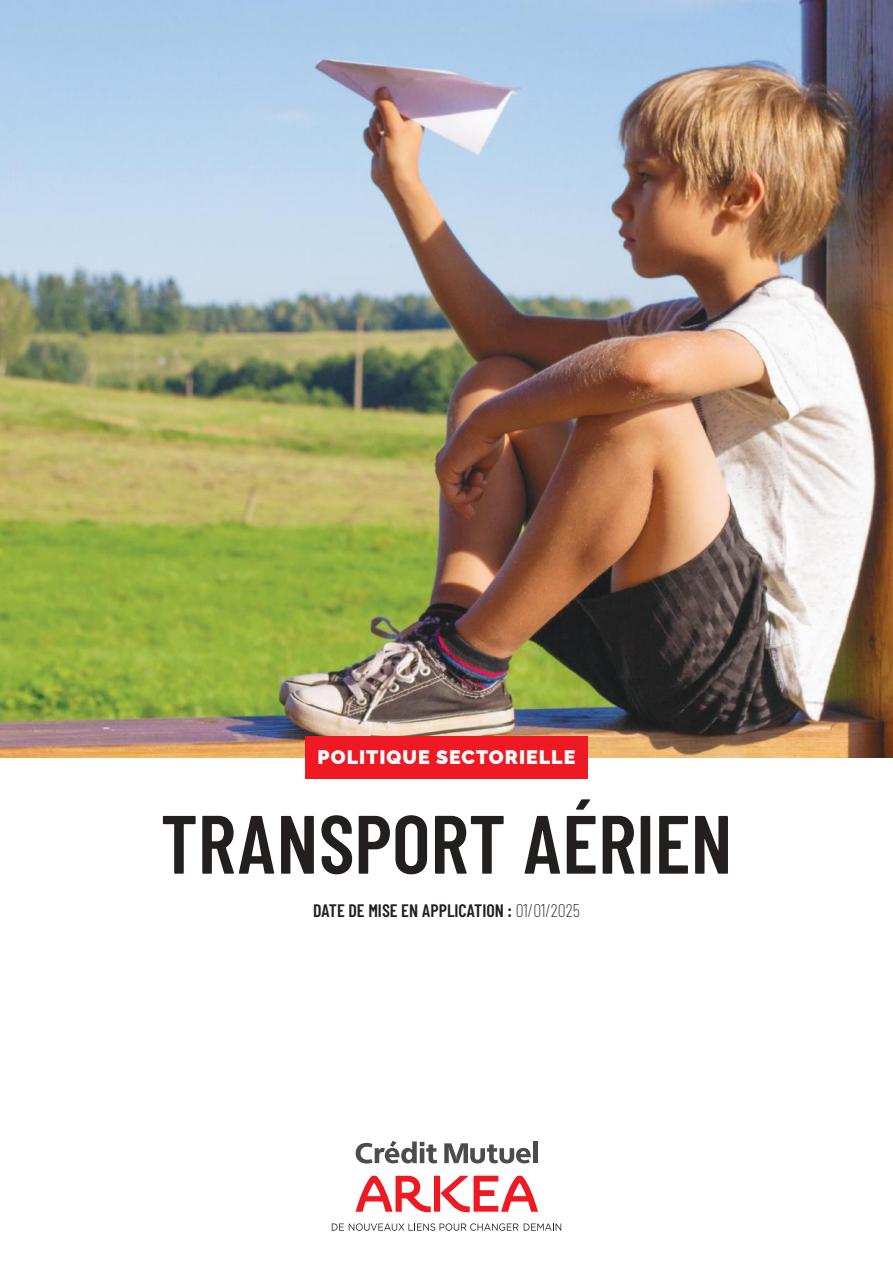
<style>
.page{position:relative;width:893px;height:1263px;background:#fff}
.page>*{position:absolute;margin:0;border:0;box-sizing:border-box;transform-origin:0 0}
.t1{font:600 82.5px "Barlow Condensed";color:#241f1f}
.t2{font:100 19.5px "Raleway";letter-spacing:.05em;color:#fff}
.t3{font:600 18px "Barlow Condensed";color:#241f1f}
.s1{font-weight:200}
</style>
<div class="page">
<svg style="left:356px;top:1176px;width:182px;height:36px"></svg>
<svg style="left:356px;top:1141px;width:81px;height:22px"></svg>
<svg style="left:444px;top:1143px;width:87px;height:20px"></svg>
<hr style="left:533px;top:1141px;width:4px;height:22px;background:#4e4b4c">
<svg style="left:332px;top:1223px;width:229px;height:8px"></svg>
<img style="left:0;top:0;width:893px;height:758px">
<div style="left:305px;top:736px;width:283px;height:43px;background:#ef1923"></div>
<p class="t2" style="left:318px;top:742px;width:259px">POLITIQUE SECTORIELLE</p>
<h1 class="t1" style="left:161px;top:793px;width:573px">TRANSPORT AÉRIEN</h1>
<p class="t3" style="left:313px;top:899px;width:268px">DATE DE MISE EN APPLICATION : <span class="s1">01/01/2025</span></p>
</div>
